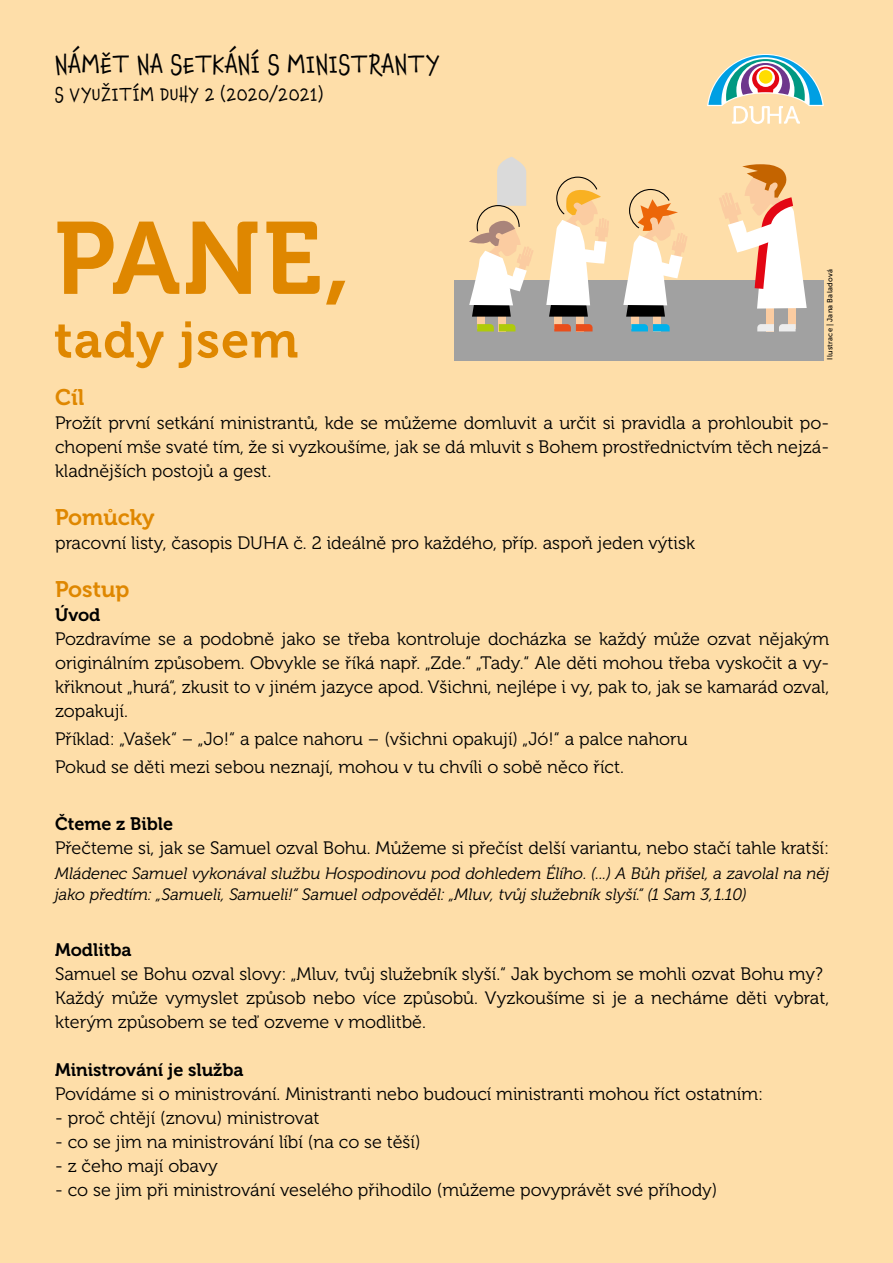
<style>
.page{position:relative;width:893px;height:1263px;background:#fedea9}
.page>*{position:absolute;margin:0;border:0;box-sizing:border-box;transform-origin:0 0}
.t1{font:101.85px "Museo 700";color:#df8700}
.t2{font:50.85px "Museo 700";letter-spacing:.02em;color:#df8700}
.t3{font:25.5px "Chaloops W00";letter-spacing:.015em;color:#000}
.t4{font:22.5px "Museo 700";color:#df8700}
.t5{font:19.05px "Chaloops W00";letter-spacing:.02em;color:#000}
.t6{font:18px/24px "Museo 300";color:#000;text-align:justify}
.t7{font:18px "Museo 700";color:#000}
.t8{font:italic 16.5px/21px "Museo 300";color:#000}
.t9{font:7.5px "Museo Sans 500";letter-spacing:.03em;color:#000}
</style>
<div class="page">
<svg style="left:707px;top:54px;width:117px;height:70px"></svg>
<div style="left:454px;top:280px;width:370px;height:80px;background:#a1a1a1"></div>
<div style="left:653px;top:313px;width:7px;height:18px;background:#fbcca1"></div>
<div style="left:631px;top:310px;width:8px;height:19px;background:#fbcca1"></div>
<svg style="left:631px;top:324px;width:39px;height:7px"></svg>
<div style="left:767px;top:301px;width:7px;height:30px;background:#fbcca1"></div>
<div style="left:788px;top:298px;width:8px;height:31px;background:#fbcca1"></div>
<svg style="left:757px;top:324px;width:39px;height:7px"></svg>
<div style="left:576px;top:313px;width:7px;height:18px;background:#fbcca1"></div>
<div style="left:554px;top:310px;width:7px;height:19px;background:#fbcca1"></div>
<svg style="left:554px;top:324px;width:39px;height:7px"></svg>
<div style="left:499px;top:313px;width:7px;height:18px;background:#fbcca1"></div>
<div style="left:477px;top:310px;width:7px;height:19px;background:#fbcca1"></div>
<svg style="left:477px;top:324px;width:38px;height:7px"></svg>
<svg style="left:719px;top:164px;width:88px;height:145px"></svg>
<svg style="left:469px;top:157px;width:64px;height:160px"></svg>
<svg style="left:546px;top:176px;width:63px;height:141px"></svg>
<svg style="left:623px;top:189px;width:64px;height:128px"></svg>
<h3 class="t3" style="left:55px;top:44px;width:387px">NÁMĚT NA SETKÁNÍ S MINISTRANTY</h3>
<p class="t5" style="left:55px;top:79px;width:270px">S VYUŽITÍM DUHY 2 (2020/2021)</p>
<h1 class="t1" style="left:54px;top:202px;width:298px">PANE,</h1>
<h2 class="t2" style="left:54px;top:312px;width:246px">tady jsem</h2>
<p class="t9" style="left:826px;top:360px;width:92px;rotate:-90deg">Ilustrace | Jana Baladová</p>
<p class="t4" style="left:55px;top:384px;width:31px">Cíl</p>
<p class="t6" style="left:55px;top:411px;width:776px">Prožít první setkání ministrantů, kde se můžeme domluvit a určit si pravidla a prohloubit po&shy;chopení mše svaté tím, že si vyzkoušíme, jak se dá mluvit s Bohem prostřednictvím těch nejzá&shy;kladnějších postojů a gest.</p>
<p class="t4" style="left:55px;top:504px;width:101px">Pomůcky</p>
<p class="t6" style="left:55px;top:531px;width:641px">pracovní listy, časopis DUHA č. 2 ideálně pro každého, příp. aspoň jeden výtisk</p>
<p class="t4" style="left:55px;top:576px;width:76px">Postup</p>
<p class="t7" style="left:55px;top:604px;width:47px">Úvod</p>
<p class="t6" style="left:55px;top:627px;width:776px">Pozdravíme se a podobně jako se třeba kontroluje docházka se každý může ozvat nějakým originálním způsobem. Obvykle se říká např. „Zde.“ „Tady.“ Ale děti mohou třeba vyskočit a vy&shy;křiknout „hurá“, zkusit to v jiném jazyce apod. Všichni, nejlépe i vy, pak to, jak se kamarád ozval, zopakují.</p>
<p class="t6" style="left:55px;top:725px;width:634px;line-height:28.2px">Příklad: „Vašek“ – „Jo!“ a palce nahoru – (všichni opakují) „Jó!“ a palce nahoru<br>Pokud se děti mezi sebou neznají, mohou v tu chvíli o sobě něco říct.</p>
<p class="t7" style="left:55px;top:813px;width:119px">Čteme z Bible</p>
<p class="t6" style="left:55px;top:836px;width:776px">Přečteme si, jak se Samuel ozval Bohu. Můžeme si přečíst delší variantu, nebo stačí tahle kratší:</p>
<p class="t8" style="left:55px;top:863px;width:776px">Mládenec Samuel vykonával službu Hospodinovu pod dohledem Élího. (...) A Bůh přišel, a zavolal na něj jako předtím: „Samueli, Samueli!“ Samuel odpověděl: „Mluv, tvůj služebník slyší.“ (1 Sam 3, 1.10)</p>
<p class="t7" style="left:55px;top:940px;width:78px">Modlitba</p>
<p class="t6" style="left:55px;top:962px;width:776px;text-align:left">Samuel se Bohu ozval slovy: „Mluv, tvůj služebník slyší.“ Jak bychom se mohli ozvat Bohu my?<br>Každý může vymyslet způsob nebo více způsobů. Vyzkoušíme si je a necháme děti vybrat, kterým způsobem se teď ozveme v modlitbě.</p>
<p class="t7" style="left:55px;top:1060px;width:190px">Ministrování je služba</p>
<p class="t6" style="left:55px;top:1082px;width:710px">Povídáme si o ministrování. Ministranti nebo budoucí ministranti mohou říct ostatním:</p>
<p class="t6" style="left:55px;top:1106px;width:266px">- proč chtějí (znovu) ministrovat</p>
<p class="t6" style="left:55px;top:1130px;width:367px">- co se jim na ministrování líbí (na co se těší)</p>
<p class="t6" style="left:55px;top:1154px;width:164px">- z čeho mají obavy</p>
<p class="t6" style="left:55px;top:1178px;width:664px">- co se jim při ministrování veselého přihodilo (můžeme povyprávět své příhody)</p>
</div>
